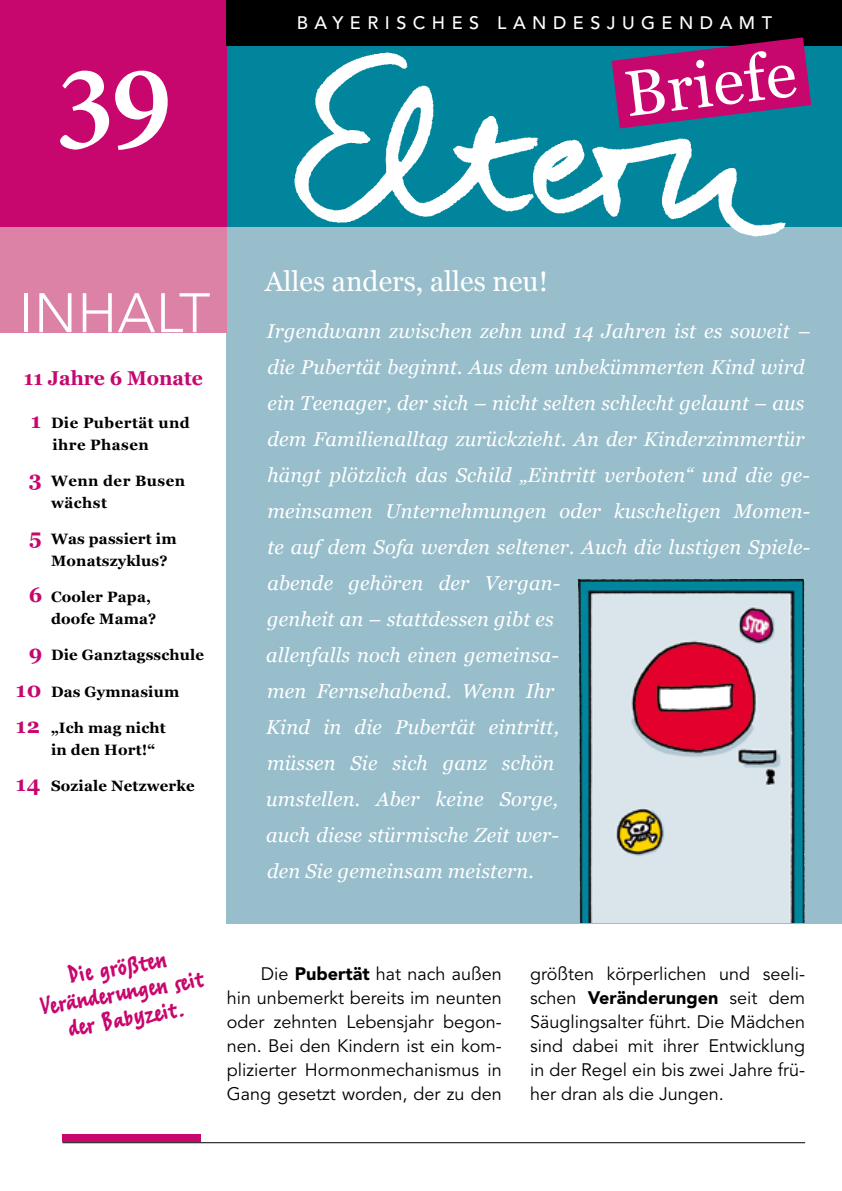
<style>
.page{position:relative;width:842px;height:1191px;background:#fff}
.page>*{position:absolute;margin:0;border:0;box-sizing:border-box;transform-origin:0 0}
.t1{font:600 122px "Minion Pro";color:#fff}
.t2{font:64px "Georgia";color:#fff}
.t3{font:300 55px "Avenir LT Std";letter-spacing:.01em;color:#fff}
.t4{font:28px/26px "Erikrighthand OT";color:#c7066e;text-align:center}
.t5{font:28px "Georgia";color:#fff}
.t6{font:italic 20px/36px "Georgia";letter-spacing:.01em;color:#fff}
.t7{font:700 20px "Georgia";letter-spacing:-.005em;color:#c7066e}
.t8{font:18px/24px "Avenir LT Std";color:#000;text-align:justify}
.t9{font:500 18px "Avenir LT Std";letter-spacing:.36em;color:#fff}
.t10{font:700 15px/22px "Georgia";letter-spacing:.01em;color:#000}
.t11{font:700 15px/22px "Georgia";letter-spacing:.03em;color:#000}
.s1{font-size:21px;color:#c7066e}
.s2{font-style:inherit}
.s3{font-weight:900}
</style>
<div class="page">
<svg style="left:227px;top:227px;width:615px;height:696px;background:#9dbbc8"></svg>
<hr style="left:62px;top:1142px;width:743px;height:1px;background:#000">
<div style="left:62px;top:1134px;width:139px;height:8px;background:#c7066e"></div>
<div style="left:227px;top:0;width:615px;height:227px;background:#00859c"></div>
<div style="left:0;top:0;width:227px;height:227px;background:#c7066e"></div>
<div style="left:227px;top:0;width:615px;height:45px;background:#000"></div>
<svg style="left:804px;top:45px;width:7px;height:61px"></svg>
<img style="left:274px;top:37px;width:530px;height:234px">
<div style="left:0;top:227px;width:227px;height:105px;background:#dc82a6"></div>
<img style="left:709px;top:578px;width:81px;height:1px">
<p class="t1" style="left:55px;top:25px;width:118px">39</p>
<p class="t9" style="left:297px;top:13px;width:477px">BAYERISCHES LANDESJUGENDAMT</p>
<p class="t2" style="left:619px;top:48px;width:174px;rotate:-7deg">Briefe</p>
<p class="t3" style="left:19px;top:281px;width:193px">INHALT</p>
<p class="t7" style="left:24px;top:363px;width:180px">11 Jahre 6 Monate</p>
<p class="t11" style="left:52px;top:410px;width:139px;text-indent:-22px"><span class="s1">1</span> Die Pubertät und ihre Phasen</p>
<p class="t11" style="left:51px;top:469px;width:136px;text-indent:-22px"><span class="s1">3</span> Wenn der Busen wächst</p>
<p class="t10" style="left:51px;top:527px;width:127px;text-indent:-22px"><span class="s1">5</span> Was passiert im<br>Monatszyklus?</p>
<p class="t10" style="left:51px;top:585px;width:107px;text-indent:-22px"><span class="s1">6</span> Cooler Papa, doofe Mama?</p>
<p class="t10" style="left:29px;top:643px;width:177px"><span class="s1">9</span> Die Ganztagsschule</p>
<p class="t10" style="left:16px;top:679px;width:165px"><span class="s1">10</span> Das Gymnasium</p>
<p class="t10" style="left:51px;top:716px;width:116px;text-indent:-35px"><span class="s1">12</span> „Ich mag nicht in den Hort!“</p>
<p class="t10" style="left:16px;top:774px;width:180px"><span class="s1">14</span> Soziale Netzwerke</p>
<h1 class="t5" style="left:265px;top:261px;width:285px">Alles anders, alles neu!</h1>
<p class="t6" style="left:266px;top:314px;width:546px">Irgendwann zwischen zehn und 14 Jahren ist es soweit – die Pubertät beginnt. Aus dem <span class="s2">unbekümmerten</span> Kind wird ein Teenager, der sich – nicht selten schlecht gelaunt – aus dem Familienalltag <span class="s2">zurückzieh</span>t. An der <span class="s2">Kinderzimmertür </span>hängt <span class="s2">plötzlich</span> das Schild „Eintritt verboten“ und die ge&shy;meinsamen Unternehmungen oder kuscheligen Momen&shy;te auf dem Sofa werden seltener. Auch die lustigen Spiele&shy;abende geh<span class="s2">ören</span> der Vergan-<br>genheit an – stattdessen gibt es<br>allenfalls noch einen gemeinsa-<br>men Fernsehabend. Wenn Ihr<br>Kind in die Pubertät eintritt,<br><span class="s2">müssen</span> Sie sich ganz sch<span class="s2">ön<br></span>umstellen. Aber keine Sorge,<br>auch diese <span class="s2">stürmisch</span>e Zeit wer-<br>den Sie gemeinsam meistern.</p>
<p class="t4" style="left:34px;top:968px;width:166px;rotate:-10deg">Die größten<br>Veränderungen seit der Babyzeit.</p>
<p class="t8" style="left:227px;top:961px;width:276px;text-indent:34px">Die <span class="s3">Pubertät</span> hat nach außen hin unbemerkt bereits im neunten oder zehnten Lebensjahr begon&shy;nen. Bei den Kindern ist ein kom&shy;plizierter Hormonmechanismus in Gang gesetzt worden, der zu den</p>
<p class="t8" style="left:530px;top:961px;width:276px">größten körperlichen und seeli&shy;schen <span class="s3">Veränderungen</span> seit dem Säuglingsalter führt. Die Mädchen sind dabei mit ihrer Entwicklung in der Regel ein bis zwei Jahre frü&shy;her dran als die Jungen.</p>
</div>
